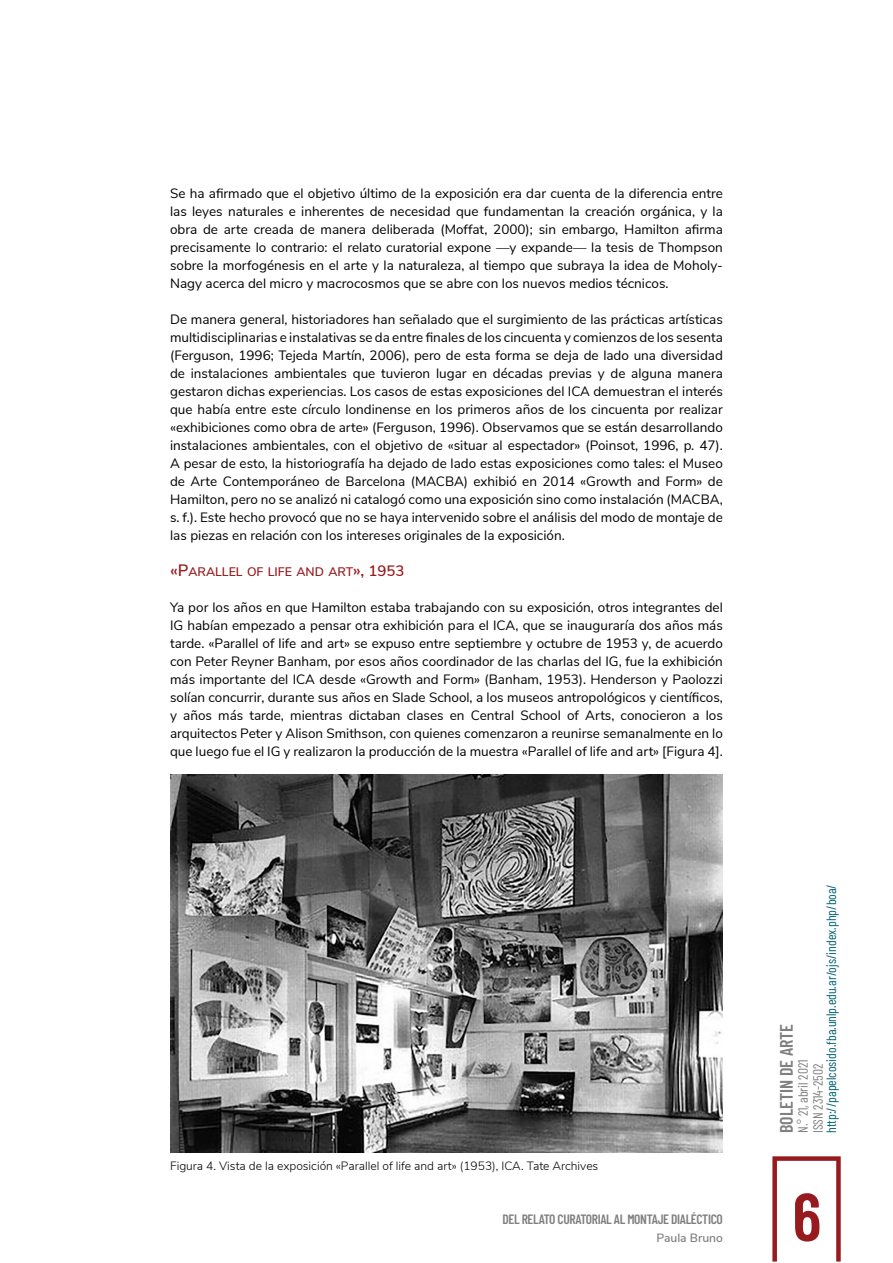
<style>
.page{position:relative;width:893px;height:1263px;background:#fff}
.page>*{position:absolute;margin:0;border:0;box-sizing:border-box;transform-origin:0 0}
.t1{font:600 67.5px "Barlow Condensed";color:#971b1e}
.t2{font:600 18px "Barlow Condensed";color:#808080}
.t3{font:13.5px/18px "Nunito Sans";color:#000;text-align:justify}
.t4{font:13.5px "Barlow Condensed";color:#086475}
.t5{font:600 13.5px "Barlow Condensed";letter-spacing:-.025em;color:#808080}
.t6{font:13.5px/15px "Barlow Condensed";color:#808080}
.t7{font:600 12.3px "Nunito Sans";color:#981b1e}
.t8{font:300 12px "Nunito Sans";color:#000}
.t9{font:600 12px "Nunito Sans";color:#808080}
.s1{font-size:16.5px}
.s2{font-size:15px}
</style>
<div class="page">
<div style="left:772px;top:1156px;width:69px;height:107px;border:4px solid #971b1e"></div>
<img style="left:170px;top:774px;width:553px;height:378px">
<p class="t3" style="left:170px;top:183px;width:554px">Se ha afirmado que el objetivo último de la exposición era dar cuenta de la diferencia entre las leyes naturales e inherentes de necesidad que fundamentan la creación orgánica, y la obra de arte creada de manera deliberada (Moffat, 2000); sin embargo, Hamilton afirma precisamente lo contrario: el relato curatorial expone —y expande— la tesis de Thompson sobre la morfogénesis en el arte y la naturaleza, al tiempo que subraya la idea de Moholy-Nagy acerca del micro y macrocosmos que se abre con los nuevos medios técnicos.</p>
<p class="t3" style="left:170px;top:309px;width:554px">De manera general, historiadores han señalado que el surgimiento de las prácticas artísticas multidisciplinarias e instalativas se da entre finales de los cincuenta y comienzos de los sesenta (Ferguson, 1996; Tejeda Martín, 2006), pero de esta forma se deja de lado una diversidad de instalaciones ambientales que tuvieron lugar en décadas previas y de alguna manera gestaron dichas experiencias. Los casos de estas exposiciones del ICA demuestran el interés que había entre este círculo londinense en los primeros años de los cincuenta por realizar «exhibiciones como obra de arte» (Ferguson, 1996). Observamos que se están desarrollando instalaciones ambientales, con el objetivo de «situar al espectador» (Poinsot, 1996, p. 47).<br>A pesar de esto, la historiografía ha dejado de lado estas exposiciones como tales: el Museo de Arte Contemporáneo de Barcelona (MACBA) exhibió en 2014 «Growth and Form» de Hamilton, pero no se analizó ni catalogó como una exposición sino como instalación (MACBA, s. f.). Este hecho provocó que no se haya intervenido sobre el análisis del modo de montaje de las piezas en relación con los intereses originales de la exposición.</p>
<p class="t7" style="left:170px;top:563px;width:236px"><span class="s1">«P</span>ARALLEL OF LIFE AND ART<span class="s1">»,</span> <span class="s2">1953</span></p>
<p class="t3" style="left:170px;top:597px;width:554px">Ya por los años en que Hamilton estaba trabajando con su exposición, otros integrantes del IG habían empezado a pensar otra exhibición para el ICA, que se inauguraría dos años más tarde. «Parallel of life and art» se expuso entre septiembre y octubre de 1953 y, de acuerdo con Peter Reyner Banham, por esos años coordinador de las charlas del IG, fue la exhibición más importante del ICA desde «Growth and Form» (Banham, 1953). Henderson y Paolozzi solían concurrir, durante sus años en Slade School, a los museos antropológicos y científicos, y años más tarde, mientras dictaban clases en Central School of Arts, conocieron a los arquitectos Peter y Alison Smithson, con quienes comenzaron a reunirse semanalmente en lo que luego fue el IG y realizaron la producción de la muestra «Parallel of life and art» [Figura 4].</p>
<p class="t8" style="left:170px;top:1157px;width:430px">Figura 4. Vista de la exposición «Parallel of life and art» (1953), ICA. Tate Archives</p>
<p class="t5" style="left:502px;top:1209px;width:222px">DEL RELATO CURATORIAL AL MONTAJE DIALÉCTICO</p>
<p class="t9" style="left:656px;top:1229px;width:68px">Paula Bruno</p>
<p class="t4" style="left:822px;top:1133px;width:251px;rotate:-90deg">http://papelcosido.fba.unlp.edu.ar/ojs/index.php/boa/</p>
<h2 class="t2" style="left:773px;top:1133px;width:111px;rotate:-90deg">BOLETIN DE ARTE</h2>
<p class="t6" style="left:794px;top:1133px;width:75px;rotate:-90deg">N.° 21, abril 2021<br>ISSN 2314-2502</p>
<h1 class="t1" style="left:792px;top:1168px;width:30px">6</h1>
</div>
